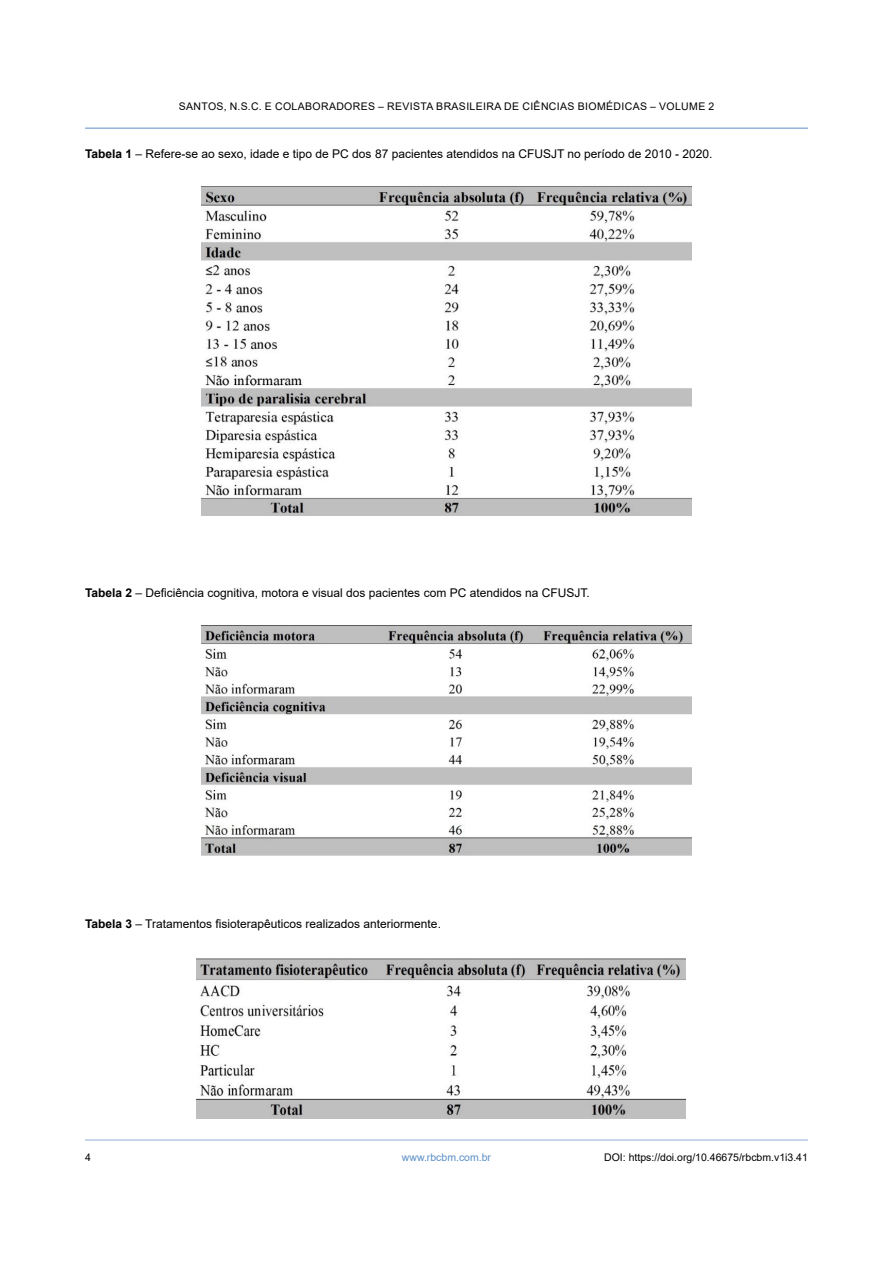
<style>
.page{position:relative;width:893px;height:1263px;background:#fff}
.page>*{position:absolute;margin:0;border:0;box-sizing:border-box;transform-origin:0 0}
.t1{font:12px "Arial";color:#000}
.t2{font:10.5px "Arial";letter-spacing:.035em;color:#000}
.t3{font:10.5px "Arial";color:#000}
.t4{font:10.5px "Arial";color:#5b8fc8}
.s1{font-weight:700}
</style>
<div class="page">
<hr style="left:85px;top:128px;width:723px;height:1px;background:#5b8fc8">
<hr style="left:85px;top:1140px;width:723px;height:1px;background:#8faeda">
<img style="left:202px;top:186px;width:489px;height:329px">
<img style="left:202px;top:626px;width:489px;height:230px">
<img style="left:196px;top:958px;width:489px;height:160px">
<p class="t2" style="left:179px;top:99px;width:537px">SANTOS, N.S.C. E COLABORADORES – REVISTA BRASILEIRA DE CIÊNCIAS BIOMÉDICAS – VOLUME 2</p>
<p class="t1" style="left:85px;top:145px;width:629px"><span class="s1">Tabela 1</span> – Refere-se ao sexo, idade e tipo de PC dos 87 pacientes atendidos na CFUSJT no período de 2010 - 2020.</p>
<p class="t1" style="left:85px;top:584px;width:506px"><span class="s1">Tabela 2</span> – Deficiência cognitiva, motora e visual dos pacientes com PC atendidos na CFUSJT.</p>
<p class="t1" style="left:85px;top:915px;width:357px"><span class="s1">Tabela 3</span> – Tratamentos fisioterapêuticos realizados anteriormente.</p>
<p class="t2" style="left:85px;top:1149px;width:7px">4</p>
<p class="t4" style="left:402px;top:1150px;width:91px">www.rbcbm.com.br</p>
<p class="t3" style="left:604px;top:1150px;width:205px">DOI: https://doi.org/10.46675/rbcbm.v1i3.41</p>
</div>
